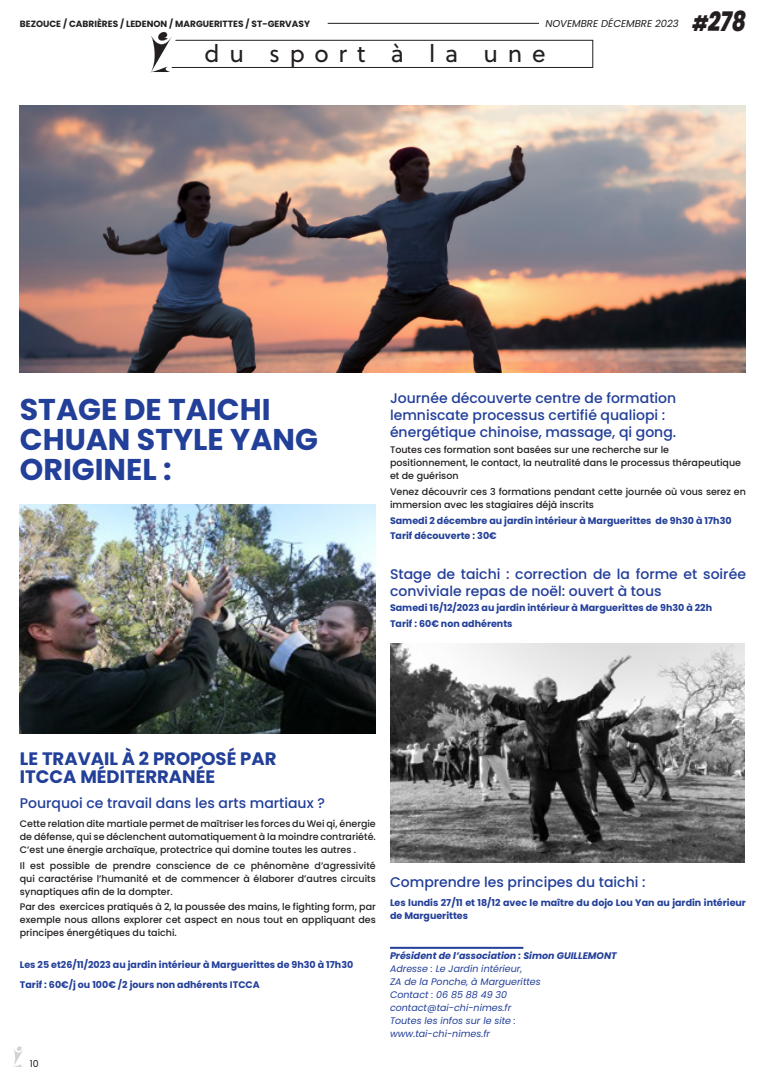
<style>
.page{position:relative;width:766px;height:1078px;background:#fff}
.page>*{position:absolute;margin:0;border:0;box-sizing:border-box;transform-origin:0 0}
.GRAND_TITRE_-_BLEU{font:700 30px/30px "Poppins";color:#223f99}
.t1{font:24.1px "Soleil";letter-spacing:.4em;color:#231f20}
.PETIT_TITRE{font:700 18px/18px "Poppins";color:#223f99}
.SOUS_TITRE{font:500 14px/16.8px "Poppins";color:#223f99}
.t2{font:italic 10px "Poppins";color:#231f20}
.t3{font:500 9.5px/13px "Poppins";color:#231f20;text-align:justify}
.t4{font:700 9.5px/13px "Poppins";color:#223f99}
.CONTACT_-_MAIL{font:italic 9.5px "Poppins";color:#223f99}
.CONTACT_-_NOM{font:italic 700 9.5px "Poppins";color:#223f99}
.t5{font:9.5px "Poppins";color:#231f20}
.t6{font:700 9px "Poppins";color:#231f20}
.s1{font-weight:800;font-size:21.2px}
.s2{font-weight:800;font-size:27.3px}
</style>
<div class="page">
<svg style="left:13px;top:1046px;width:10px;height:21px"></svg>
<hr style="left:327px;top:23px;width:212px;height:1px;background:#231f20">
<img style="left:20px;top:505px;width:356px;height:228px">
<hr style="left:390px;top:946px;width:133px;height:2px;background:#223f99">
<img style="left:390px;top:643px;width:354px;height:219px">
<svg style="left:151px;top:32px;width:442px;height:41px"></svg>
<img style="left:20px;top:106px;width:725px;height:266px">
<p class="t6" style="left:20px;top:18px;width:291px">BEZOUCE / CABRIÈRES / LEDENON / MARGUERITTES / ST-GERVASY</p>
<p class="t2" style="left:545px;top:18px;width:202px">NOVEMBRE DÉCEMBRE 2023 <span class="s1">#</span><span class="s2">278</span></p>
<p class="t1" style="left:204px;top:36px;width:342px">du sport à la une</p>
<p class="GRAND_TITRE_-_BLEU" style="left:20px;top:395px;width:299px">STAGE DE TAICHI<br>CHUAN STYLE YANG<br>ORIGINEL :</p>
<p class="SOUS_TITRE" style="left:390px;top:390px;width:288px">Journée découverte centre de formation lemniscate processus certifié qualiopi : énergétique chinoise, massage, qi gong.</p>
<p class="t3" style="left:390px;top:443px;width:352px;text-align:left">Toutes ces formation sont basées sur une recherche sur le positionnement, le contact, la neutralité dans le processus thérapeutique et de guérison</p>
<p class="t3" style="left:390px;top:485px;width:357px">Venez découvrir ces 3 formations pendant cette journée où vous serez en immersion avec les stagiaires déjà inscrits</p>
<p class="t4" style="left:390px;top:513px;width:343px">Samedi 2 décembre au jardin intérieur à Marguerittes de 9h30 à 17h30</p>
<p class="t4" style="left:390px;top:529px;width:108px">Tarif découverte : 30€</p>
<p class="SOUS_TITRE" style="left:390px;top:565px;width:357px">Stage de taichi : correction de la forme et soirée conviviale repas de noël: ouvert à tous</p>
<p class="t4" style="left:390px;top:601px;width:323px">Samedi 16/12/2023 au jardin intérieur à Marguerittes de 9h30 à 22h</p>
<p class="t4" style="left:390px;top:617px;width:124px">Tarif : 60€ non adhérents</p>
<p class="PETIT_TITRE" style="left:20px;top:749px;width:258px">LE TRAVAIL À 2 PROPOSÉ PAR<br>ITCCA MÉDITERRANÉE</p>
<p class="SOUS_TITRE" style="left:20px;top:794px;width:306px">Pourquoi ce travail dans les arts martiaux ?</p>
<p class="t3" style="left:20px;top:816px;width:357px">Cette relation dite martiale permet de maîtriser les forces du Wei qi, énergie de défense, qui se déclenchent automatiquement à la moindre contrariété.<br>C’est une énergie archaïque, protectrice qui domine toutes les autres .</p>
<p class="t3" style="left:20px;top:858px;width:357px">Il est possible de prendre conscience de ce phénomène d’agressivité qui caractérise l’humanité et de commencer à élaborer d’autres circuits synaptiques afin de la dompter.</p>
<p class="t3" style="left:20px;top:900px;width:357px">Par des exercices pratiqués à 2, la poussée des mains, le fighting form, par exemple nous allons explorer cet aspect en nous tout en appliquant des principes énergétiques du taichi.</p>
<p class="t4" style="left:20px;top:958px;width:335px">Les 25 et26/11/2023 au jardin intérieur à Marguerittes de 9h30 à 17h30</p>
<p class="t4" style="left:20px;top:977px;width:241px">Tarif : 60€/j ou 100€ /2 jours non adhérents ITCCA</p>
<p class="t5" style="left:30px;top:1057px;width:11px">10</p>
<p class="SOUS_TITRE" style="left:390px;top:873px;width:257px">Comprendre les principes du taichi :</p>
<p class="t4" style="left:390px;top:895px;width:357px">Les lundis 27/11 et 18/12 avec le maître du dojo Lou Yan au jardin intérieur de Marguerittes</p>
<p class="CONTACT_-_NOM" style="left:390px;top:949px;width:228px">Président de l’association : Simon GUILLEMONT</p>
<p class="CONTACT_-_MAIL" style="left:390px;top:962px;width:134px">Adresse : Le Jardin intérieur,</p>
<p class="CONTACT_-_MAIL" style="left:390px;top:975px;width:152px">ZA de la Ponche, à Marguerittes</p>
<p class="CONTACT_-_MAIL" style="left:390px;top:988px;width:119px">Contact : 06 85 88 49 30</p>
<p class="CONTACT_-_MAIL" style="left:390px;top:1001px;width:123px">contact@tai-chi-nimes.fr</p>
<p class="CONTACT_-_MAIL" style="left:390px;top:1014px;width:127px">Toutes les infos sur le site :</p>
<p class="CONTACT_-_MAIL" style="left:390px;top:1027px;width:101px">www.tai-chi-nimes.fr</p>
</div>
